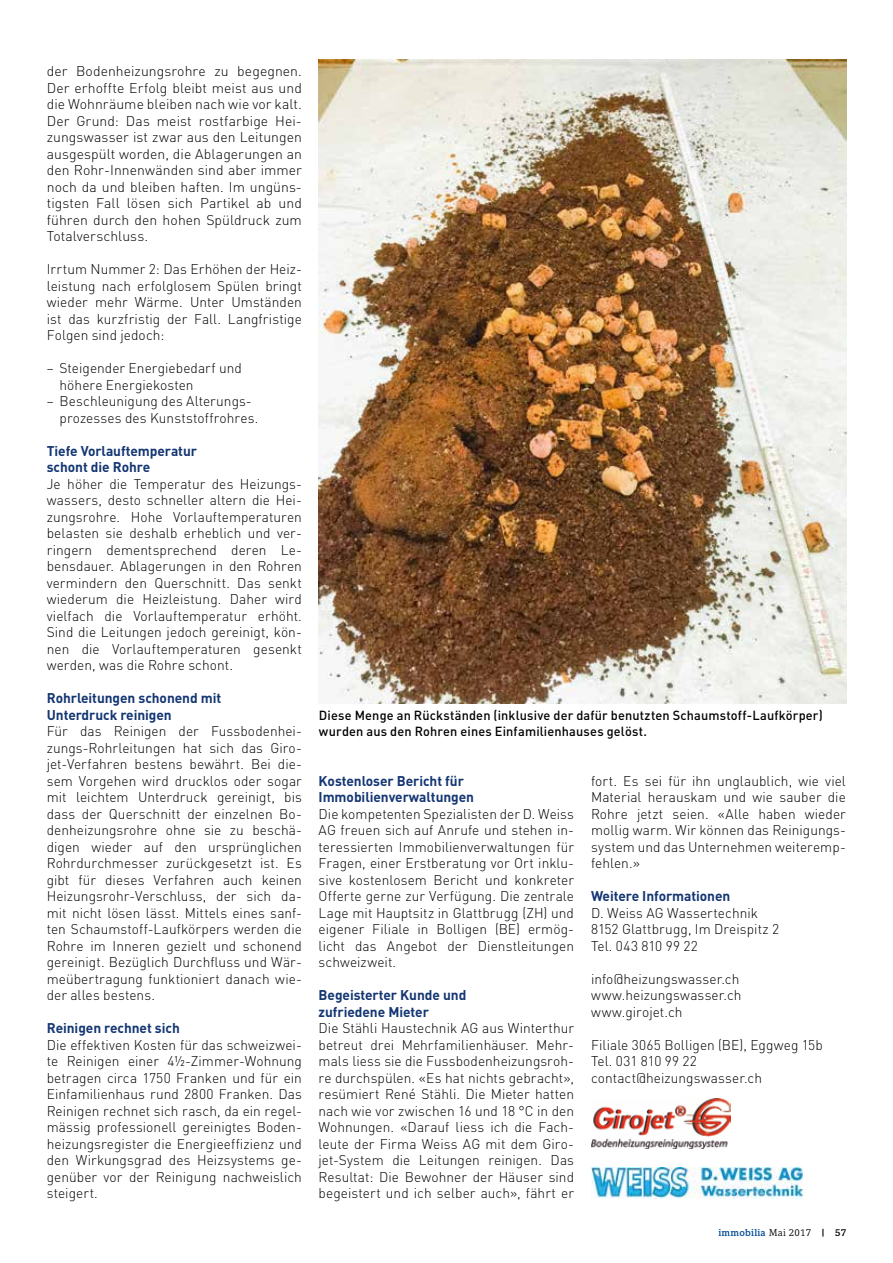
<style>
.page{position:relative;width:893px;height:1263px;background:#fff}
.page>*{position:absolute;margin:0;border:0;box-sizing:border-box;transform-origin:0 0}
.t1{font:300 13.95px/16.5px "DIN";letter-spacing:.005em;color:#000;text-align:justify}
.t2{font:700 13.95px/16.5px "DIN";letter-spacing:-.005em;color:#143673}
.t3{font:500 13.05px/16.5px "DIN";letter-spacing:.015em;color:#000}
.t4{font:700 9.75px "Compatil Letter LT Pro";letter-spacing:.025em;color:#004a93}
.s1{font-weight:400;color:#000}
.s2{color:#000}
</style>
<div class="page">
<img style="left:591px;top:1098px;width:140px;height:51px">
<img style="left:591px;top:1167px;width:212px;height:31px">
<img style="left:319px;top:60px;width:527px;height:643px">
<p class="t1" style="left:47px;top:63px;width:257px">der Bodenheizungsrohre zu begegnen.<br>Der erhoffte Erfolg bleibt meist aus und die Wohnräume bleiben nach wie vor kalt.<br>Der Grund: Das meist rostfarbige Hei&shy;zungswasser ist zwar aus den Leitungen ausgespült worden, die Ablagerungen an den Rohr-Innenwänden sind aber immer noch da und bleiben haften. Im ungüns&shy;tigsten Fall lösen sich Partikel ab und führen durch den hohen Spüldruck zum Totalverschluss.</p>
<p class="t1" style="left:47px;top:261px;width:257px">Irrtum Nummer 2: Das Erhöhen der Heiz&shy;leistung nach erfolglosem Spülen bringt wieder mehr Wärme. Unter Umständen ist das kurzfristig der Fall. Langfristige Folgen sind jedoch:</p>
<p class="t1" style="left:60px;top:360px;width:184px;text-indent:-13px">– Steigender Energiebedarf und höhere Energiekosten</p>
<p class="t1" style="left:60px;top:393px;width:200px;text-indent:-13px">– Beschleunigung des Alterungs&shy;prozesses des Kunststoffrohres.</p>
<p class="t2" style="left:47px;top:442px;width:152px">Tiefe Vorlauftemperatur schont die Rohre</p>
<p class="t1" style="left:47px;top:475px;width:257px">Je höher die Temperatur des Heizungs&shy;wassers, desto schneller altern die Hei&shy;zungsrohre. Hohe Vorlauftemperaturen belasten sie deshalb erheblich und ver&shy;ringern dementsprechend deren Le&shy;bensdauer. Ablagerungen in den Rohren vermindern den Querschnitt. Das senkt wiederum die Heizleistung. Daher wird vielfach die Vorlauftemperatur erhöht.<br>Sind die Leitungen jedoch gereinigt, kön&shy;nen die Vorlauftemperaturen gesenkt werden, was die Rohre schont.</p>
<p class="t2" style="left:47px;top:689px;width:176px">Rohrleitungen schonend mit<br>Unterdruck reinigen</p>
<p class="t1" style="left:47px;top:723px;width:257px">Für das Reinigen der Fussbodenhei&shy;zungs-Rohrleitungen hat sich das Giro&shy;jet-Verfahren bestens bewährt. Bei die&shy;sem Vorgehen wird drucklos oder sogar mit leichtem Unterdruck gereinigt, bis dass der Querschnitt der einzelnen Bo&shy;denheizungsrohre ohne sie zu beschä&shy;digen wieder auf den ursprünglichen Rohrdurchmesser zurückgesetzt ist. Es gibt für dieses Verfahren auch keinen Heizungsrohr-Verschluss, der sich da&shy;mit nicht lösen lässt. Mittels eines sanf&shy;ten Schaumstoff-Laufkörpers werden die Rohre im Inneren gezielt und schonend gereinigt. Bezüglich Durchfluss und Wär&shy;meübertragung funktioniert danach wie&shy;der alles bestens.</p>
<p class="t2" style="left:47px;top:1019px;width:135px">Reinigen rechnet sich</p>
<p class="t1" style="left:47px;top:1036px;width:257px">Die effektiven Kosten für das schweizwei&shy;te Reinigen einer 4½-Zimmer-Wohnung betragen circa 1750 Franken und für ein Einfamilienhaus rund 2800 Franken. Das Reinigen rechnet sich rasch, da ein regel&shy;mässig professionell gereinigtes Boden&shy;heizungsregister die Energieeffizienz und den Wirkungsgrad des Heizsystems ge&shy;genüber vor der Reinigung nachweislich steigert.</p>
<p class="t3" style="left:319px;top:706px;width:505px">Diese Menge an Rückständen (inklusive der dafür benutzten Schaumstoff-Laufkörper) wurden aus den Rohren eines Einfamilienhauses gelöst.</p>
<p class="t2" style="left:319px;top:772px;width:157px">Kostenloser Bericht für<br>Immobilienverwaltungen</p>
<p class="t1" style="left:319px;top:805px;width:257px">Die kompetenten Spezialisten der D. Weiss AG freuen sich auf Anrufe und stehen in&shy;teressierten Immobilienverwaltungen für Fragen, einer Erstberatung vor Ort inklu&shy;sive kostenlosem Bericht und konkreter Offerte gerne zur Verfügung. Die zentrale Lage mit Hauptsitz in Glattbrugg (ZH) und eigener Filiale in Bolligen (BE) ermög&shy;licht das Angebot der Dienstleitungen schweizweit.</p>
<p class="t2" style="left:319px;top:986px;width:149px">Begeisterter Kunde und zufriedene Mieter</p>
<p class="t1" style="left:319px;top:1020px;width:257px">Die Stähli Haustechnik AG aus Winterthur betreut drei Mehrfamilienhäuser. Mehr&shy;mals liess sie die Fussbodenheizungsroh&shy;re durchspülen. «Es hat nichts gebracht», resümiert René Stähli. Die Mieter hatten nach wie vor zwischen 16 und 18 °C in den Wohnungen. «Darauf liess ich die Fach&shy;leute der Firma Weiss AG mit dem Giro&shy;jet-System die Leitungen reinigen. Das Resultat: Die Bewohner der Häuser sind begeistert und ich selber auch», fährt er</p>
<p class="t1" style="left:591px;top:772px;width:256px">fort. Es sei für ihn unglaublich, wie viel Material herauskam und wie sauber die Rohre jetzt seien. «Alle haben wieder mollig warm. Wir können das Reinigungs&shy;system und das Unternehmen weiteremp&shy;fehlen.»</p>
<p class="t2" style="left:591px;top:887px;width:141px">Weitere Informationen</p>
<p class="t1" style="left:591px;top:904px;width:189px;text-align:left">D. Weiss AG Wassertechnik<br>8152 Glattbrugg, Im Dreispitz 2<br>Tel. 043 810 99 22</p>
<p class="t1" style="left:591px;top:970px;width:152px;text-align:left">info@heizungswasser.ch www.heizungswasser.ch www.girojet.ch</p>
<p class="t1" style="left:591px;top:1036px;width:233px;text-align:left">Filiale 3065 Bolligen (BE), Eggweg 15b<br>Tel. 031 810 99 22 contact@heizungswasser.ch</p>
<p class="t4" style="left:718px;top:1227px;width:129px">immobilia <span class="s1">Mai 2017</span> <span class="s2">| 57</span></p>
</div>
